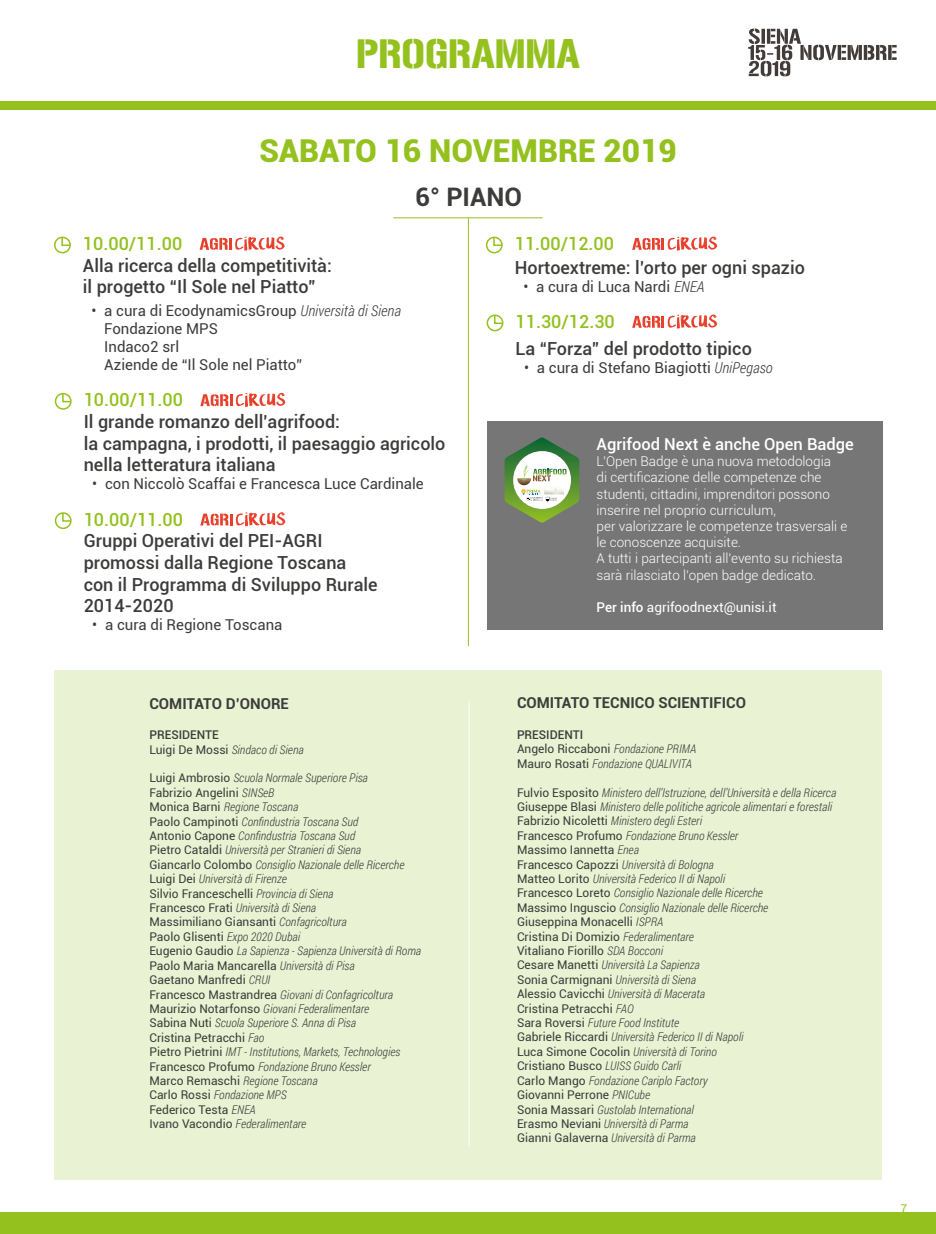
<style>
.page{position:relative;width:936px;height:1234px;background:#fff}
.page>*{position:absolute;margin:0;border:0;box-sizing:border-box;transform-origin:0 0}
.t1{font:36px "Gunplay";color:#94c11e}
.t2{font:900 31.5px "Roboto";color:#94c11e}
.t3{font:700 25.5px "Roboto";color:#3c3c3b}
.t4{font:500 18px/21.6px "Roboto";color:#3c3c3b}
.t5{font:500 18px "Roboto";color:#94c11e}
.t6{font:500 16.5px "Roboto";color:#fff}
.t7{font:15px/18px "Roboto";color:#3c3c3b}
.t8{font:700 15px "Roboto";color:#3c3c3b}
.t9{font:300 13.5px/16.2px "Roboto";color:#fff}
.t10{font:13.5px "Roboto";color:#fff}
.t11{font:italic 300 12px/14.4px "Roboto Condensed";color:#3c3c3b}
.t12{font:12px/14.4px "Roboto";color:#3c3c3b}
.t13{font:500 12px "Roboto";color:#3c3c3b}
.t14{font:12px "Roboto";color:#94c11e}
.s1{font-family:"Roboto Condensed";font-weight:300;font-style:italic}
.s2{font-family:"Roboto";font-weight:400;font-style:normal}
.s3{font-weight:500}
</style>
<div class="page">
<svg style="left:748px;top:28px;width:148px;height:48px"></svg>
<div style="left:0;top:1212px;width:935px;height:21px;background:#94c11e"></div>
<div style="left:0;top:101px;width:935px;height:8px;background:#94c11e"></div>
<div style="left:487px;top:421px;width:395px;height:209px;background:#767676"></div>
<div style="left:54px;top:670px;width:827px;height:509px;background:#e9f2d2"></div>
<hr style="left:468px;top:218px;width:1px;height:428px;background:#94c11e">
<hr style="left:393px;top:217px;width:149px;height:1px;background:#94c11e">
<div style="left:54px;top:236px;width:17px;height:17px;border:2px solid #94c11e;border-radius:50%"></div>
<svg style="left:61px;top:236px;width:10px;height:11px"></svg>
<div style="left:55px;top:393px;width:17px;height:16px;border:2px solid #94c11e;border-radius:50%"></div>
<svg style="left:61px;top:392px;width:11px;height:11px"></svg>
<div style="left:55px;top:512px;width:17px;height:17px;border:2px solid #94c11e;border-radius:50%"></div>
<svg style="left:61px;top:512px;width:11px;height:10px"></svg>
<div style="left:486px;top:314px;width:17px;height:17px;border:2px solid #94c11e;border-radius:50%"></div>
<svg style="left:493px;top:314px;width:11px;height:11px"></svg>
<div style="left:486px;top:236px;width:16px;height:17px;border:2px solid #94c11e;border-radius:50%"></div>
<svg style="left:492px;top:236px;width:11px;height:11px"></svg>
<svg style="left:199px;top:236px;width:85px;height:14px"></svg>
<svg style="left:200px;top:393px;width:85px;height:14px"></svg>
<svg style="left:200px;top:512px;width:85px;height:14px"></svg>
<svg style="left:632px;top:314px;width:85px;height:14px"></svg>
<svg style="left:632px;top:236px;width:85px;height:14px"></svg>
<hr style="left:468px;top:701px;width:1px;height:445px;background:#fff">
<svg style="left:504px;top:437px;width:75px;height:85px"></svg>
<h1 class="t1" style="left:356px;top:33px;width:225px">PROGRAMMA</h1>
<h2 class="t2" style="left:259px;top:128px;width:419px">SABATO 16 NOVEMBRE 2019</h2>
<h3 class="t3" style="left:415px;top:178px;width:108px">6° PIANO</h3>
<h3 class="t5" style="left:83px;top:231px;width:101px">10.00/11.00</h3>
<h3 class="t4" style="left:83px;top:254px;width:250px">Alla ricerca della competitività: il progetto “Il Sole nel Piatto”</h3>
<p class="t7" style="left:104px;top:301px;width:298px;text-indent:-13px">• a cura di EcodynamicsGroup <span class="s1">Università di Siena<br></span>Fondazione MPS<br>Indaco2 srl<br>Aziende de “Il Sole nel Piatto”</p>
<h3 class="t5" style="left:84px;top:387px;width:101px">10.00/11.00</h3>
<h3 class="t4" style="left:84px;top:410px;width:363px">Il grande romanzo dell’agrifood:<br>la campagna, i prodotti, il paesaggio agricolo nella letteratura italiana</h3>
<p class="t7" style="left:92px;top:474px;width:333px">• con Niccolò Scaffai e Francesca Luce Cardinale</p>
<h3 class="t5" style="left:84px;top:506px;width:101px">10.00/11.00</h3>
<h3 class="t4" style="left:84px;top:529px;width:295px">Gruppi Operativi del PEI-AGRI promossi dalla Regione Toscana con il Programma di Sviluppo Rurale<br>2014-2020</h3>
<p class="t7" style="left:92px;top:615px;width:192px">• a cura di Regione Toscana</p>
<p class="t8" style="left:149px;top:692px;width:141px">COMITATO D’ONORE</p>
<p class="t13" style="left:149px;top:726px;width:71px">PRESIDENTE</p>
<p class="t11" style="left:149px;top:741px;width:156px"><span class="s2">Luigi De Mossi</span> Sindaco di Siena</p>
<p class="t11" style="left:149px;top:770px;width:220px"><span class="s2">Luigi Ambrosio</span> Scuola Normale Superiore Pisa</p>
<p class="t12" style="left:149px;top:784px;width:126px">Fabrizio Angelini <span class="s1">SINSeB</span></p>
<p class="t11" style="left:149px;top:799px;width:256px"><span class="s2">Monica Barni</span> Regione Toscana<br><span class="s2">Paolo Campinoti</span> Confindustria Toscana Sud<br><span class="s2">Antonio Capone</span> Confindustria Toscana Sud<br><span class="s2">Pietro Cataldi</span> Università per Stranieri di Siena <span class="s2">Giancarlo Colombo</span> Consiglio Nazionale delle Ricerche <span class="s2">Luigi Dei</span> Università di Firenze</p>
<p class="t12" style="left:149px;top:885px;width:185px">Silvio Franceschelli <span class="s1">Provincia di Siena</span></p>
<p class="t11" style="left:149px;top:900px;width:168px"><span class="s2">Francesco Frati</span> Università di Siena</p>
<p class="t12" style="left:149px;top:914px;width:199px">Massimiliano Giansanti <span class="s1">Confagricoltura<br></span>Paolo Glisenti <span class="s1">Expo 2020 Dubai</span></p>
<p class="t11" style="left:149px;top:943px;width:273px"><span class="s2">Eugenio Gaudio</span> La Sapienza - Sapienza Università di Roma</p>
<p class="t12" style="left:149px;top:957px;width:207px">Paolo Maria Mancarella <span class="s1">Università di Pisa<br></span>Gaetano Manfredi <span class="s1">CRUI</span></p>
<p class="t11" style="left:149px;top:986px;width:245px"><span class="s2">Francesco Mastrandrea</span> Giovani di Confagricoltura<br><span class="s2">Maurizio Notarfonso</span> Giovani Federalimentare<br><span class="s2">Sabina Nuti</span> Scuola Superiore S. Anna di Pisa</p>
<p class="t12" style="left:149px;top:1029px;width:116px">Cristina Petracchi <span class="s1">Fao</span></p>
<p class="t11" style="left:149px;top:1044px;width:252px"><span class="s2">Pietro Pietrini</span> IMT ‑ Institutions, Markets, Technologies <span class="s2">Francesco Profumo</span> Fondazione Bruno Kessler <span class="s2">Marco Remaschi</span> Regione Toscana<br><span class="s2">Carlo Rossi</span> Fondazione MPS</p>
<p class="t12" style="left:149px;top:1101px;width:108px">Federico Testa <span class="s1">ENEA</span></p>
<p class="t11" style="left:149px;top:1116px;width:158px"><span class="s2">Ivano Vacondio</span> Federalimentare</p>
<h3 class="t5" style="left:515px;top:231px;width:101px">11.00/12.00</h3>
<h3 class="t4" style="left:515px;top:255px;width:291px">Hortoextreme: l’orto per ogni spazio</h3>
<p class="t7" style="left:523px;top:276px;width:183px">• a cura di Luca Nardi <span class="s1">ENEA</span></p>
<h3 class="t5" style="left:515px;top:309px;width:101px">11.30/12.30</h3>
<h3 class="t4" style="left:515px;top:337px;width:238px">La “Forza” del prodotto tipico</h3>
<p class="t7" style="left:524px;top:358px;width:250px">• a cura di Stefano Biagiotti <span class="s1">UniPegaso</span></p>
<h3 class="t6" style="left:596px;top:432px;width:259px">Agrifood Next è anche Open Badge</h3>
<p class="t9" style="left:596px;top:452px;width:252px">L’Open Badge è una nuova metodologia<br>di certificazione delle competenze che studenti, cittadini, imprenditori possono inserire nel proprio curriculum,<br>per valorizzare le competenze trasversali e le conoscenze acquisite.<br>A tutti i partecipanti all’evento su richiesta sarà rilasciato l’open badge dedicato.</p>
<p class="t10" style="left:596px;top:597px;width:181px"><span class="s3">Per info</span> agrifoodnext@unisi.it</p>
<p class="t8" style="left:517px;top:692px;width:230px">COMITATO TECNICO SCIENTIFICO</p>
<p class="t12" style="left:517px;top:726px;width:181px"><span class="s3">PRESIDENTI<br></span>Angelo Riccaboni <span class="s1">Fondazione PRIMA</span></p>
<p class="t11" style="left:517px;top:755px;width:177px"><span class="s2">Mauro Rosati</span> Fondazione QUALIVITA</p>
<p class="t11" style="left:517px;top:784px;width:321px"><span class="s2">Fulvio Esposito</span> Ministero dell’Istruzione, dell’Università e della Ricerca <span class="s2">Giuseppe Blasi</span> Ministero delle politiche agricole alimentari e forestali <span class="s2">Fabrizio Nicoletti</span> Ministero degli Esteri<br><span class="s2">Francesco Profumo</span> Fondazione Bruno Kessler</p>
<p class="t12" style="left:517px;top:842px;width:123px">Massimo Iannetta <span class="s1">Enea</span></p>
<p class="t11" style="left:517px;top:856px;width:253px"><span class="s2">Francesco Capozzi</span> Università di Bologna<br><span class="s2">Matteo Lorito</span> Università Federico II di Napoli <span class="s2">Francesco Loreto</span> Consiglio Nazionale delle Ricerche <span class="s2">Massimo Inguscio</span> Consiglio Nazionale delle Ricerche</p>
<p class="t12" style="left:517px;top:914px;width:178px">Giuseppina Monacelli <span class="s1">ISPRA<br></span>Cristina Di Domizio <span class="s1">Federalimentare<br></span>Vitaliano Fiorillo <span class="s1">SDA Bocconi</span></p>
<p class="t11" style="left:517px;top:957px;width:190px"><span class="s2">Cesare Manetti</span> Università La Sapienza<br><span class="s2">Sonia Carmignani</span> Università di Siena<br><span class="s2">Alessio Cavicchi</span> Università di Macerata</p>
<p class="t12" style="left:517px;top:1000px;width:118px">Cristina Petracchi <span class="s1">FAO</span></p>
<p class="t11" style="left:517px;top:1014px;width:228px"><span class="s2">Sara Roversi</span> Future Food Institute<br><span class="s2">Gabriele Riccardi</span> Università Federico II di Napoli <span class="s2">Luca Simone Cocolin</span> Università di Torino <span class="s2">Cristiano Busco</span> LUISS Guido Carli<br><span class="s2">Carlo Mango</span> Fondazione Cariplo Factory</p>
<p class="t12" style="left:517px;top:1086px;width:135px">Giovanni Perrone <span class="s1">PNICube</span></p>
<p class="t11" style="left:517px;top:1101px;width:180px"><span class="s2">Sonia Massari</span> Gustolab International<br><span class="s2">Erasmo Neviani</span> Università di Parma<br><span class="s2">Gianni Galaverna</span> Università di Parma</p>
<p class="t14" style="left:900px;top:1199px;width:8px">7</p>
</div>
